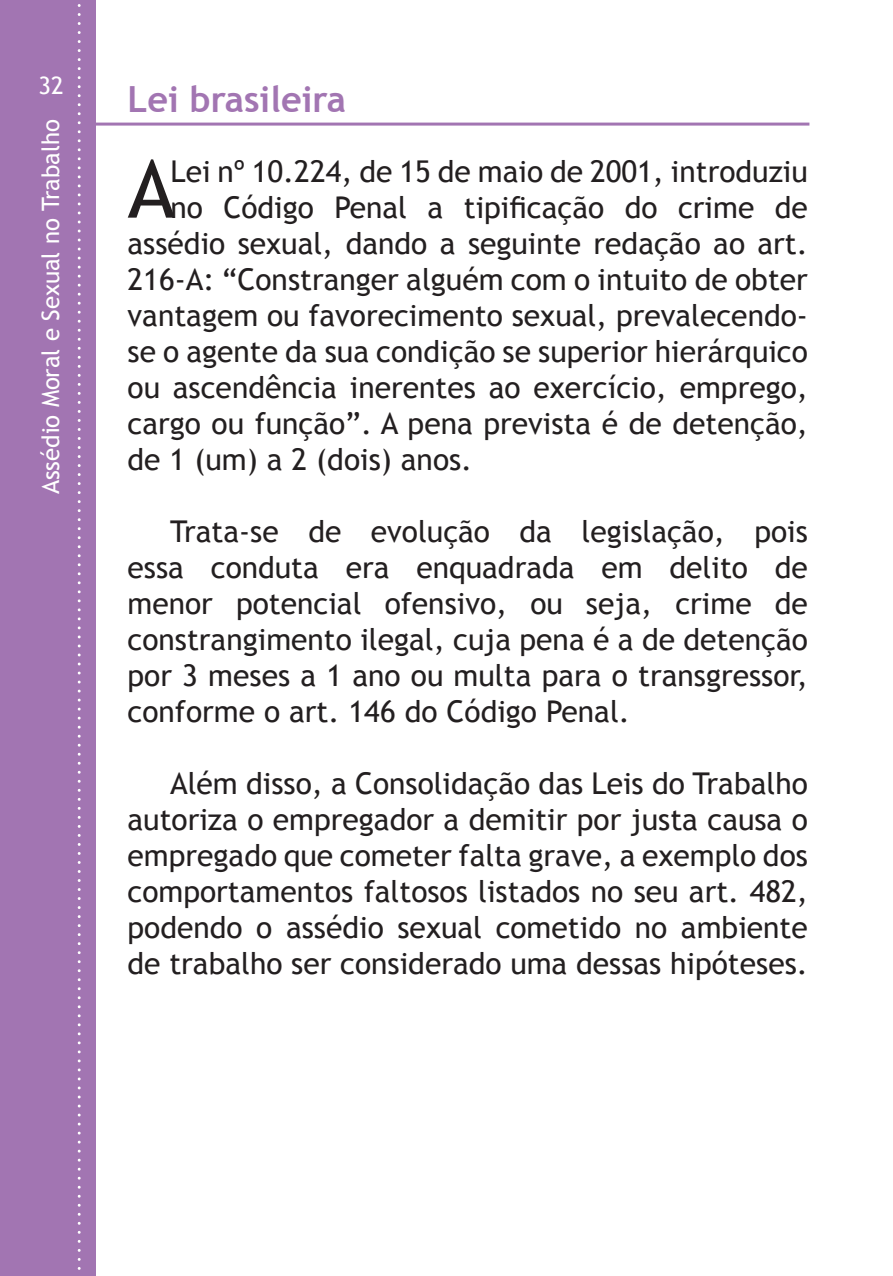
<style>
.page{position:relative;width:893px;height:1276px;background:#fff}
.page>*{position:absolute;margin:0;border:0;box-sizing:border-box;transform-origin:0 0}
.t1{font:80.4px "Trebuchet MS";color:#231f20}
.t2{font:700 36px "Trebuchet MS";color:#a275b2}
.t3{font:30px/36px "Trebuchet MS";color:#231f20;text-align:justify}
.t4{font:24px "Trebuchet MS";color:#fff}
</style>
<div class="page">
<div style="left:0;top:0;width:96px;height:1276px;background:#a275b2"></div>
<svg style="left:78px;top:4px;width:3px;height:1266px"></svg>
<hr style="left:95px;top:123px;width:714px;height:3px;background:#a275b2">
<p class="t4" style="left:39px;top:71px;width:27px">32</p>
<p class="t2" style="left:128px;top:76px;width:220px">Lei brasileira</p>
<p class="t4" style="left:37px;top:494px;width:377px;rotate:-90deg">Assédio Moral e Sexual no Trabalho</p>
<h1 class="t1" style="left:128px;top:142px;width:49px">A</h1>
<p class="t3" style="left:170px;top:153px;width:639px">Lei nº 10.224, de 15 de maio de 2001, introduziu</p>
<p class="t3" style="left:170px;top:189px;width:639px">no Código Penal a tipificação do crime de</p>
<p class="t3" style="left:128px;top:225px;width:682px">assédio sexual, dando a seguinte redação ao art.</p>
<p class="t3" style="left:128px;top:261px;width:682px">216-A: “Constranger alguém com o intuito de obter</p>
<p class="t3" style="left:128px;top:297px;width:682px">vantagem ou favorecimento sexual, prevalecendo-</p>
<p class="t3" style="left:128px;top:333px;width:682px">se o agente da sua condição se superior hierárquico</p>
<p class="t3" style="left:128px;top:369px;width:682px">ou ascendência inerentes ao exercício, emprego,</p>
<p class="t3" style="left:128px;top:405px;width:682px">cargo ou função”. A pena prevista é de detenção,</p>
<p class="t3" style="left:128px;top:441px;width:346px">de 1 (um) a 2 (dois) anos.</p>
<p class="t3" style="left:128px;top:513px;width:682px;text-indent:43px">Trata-se de evolução da legislação, pois essa conduta era enquadrada em delito de menor potencial ofensivo, ou seja, crime de constrangimento ilegal, cuja pena é a de detenção por 3 meses a 1 ano ou multa para o transgressor, conforme o art. 146 do Código Penal.</p>
<p class="t3" style="left:128px;top:765px;width:682px;text-indent:43px">Além disso, a Consolidação das Leis do Trabalho autoriza o empregador a demitir por justa causa o empregado que cometer falta grave, a exemplo dos comportamentos faltosos listados no seu art. 482, podendo o assédio sexual cometido no ambiente de trabalho ser considerado uma dessas hipóteses.</p>
</div>
